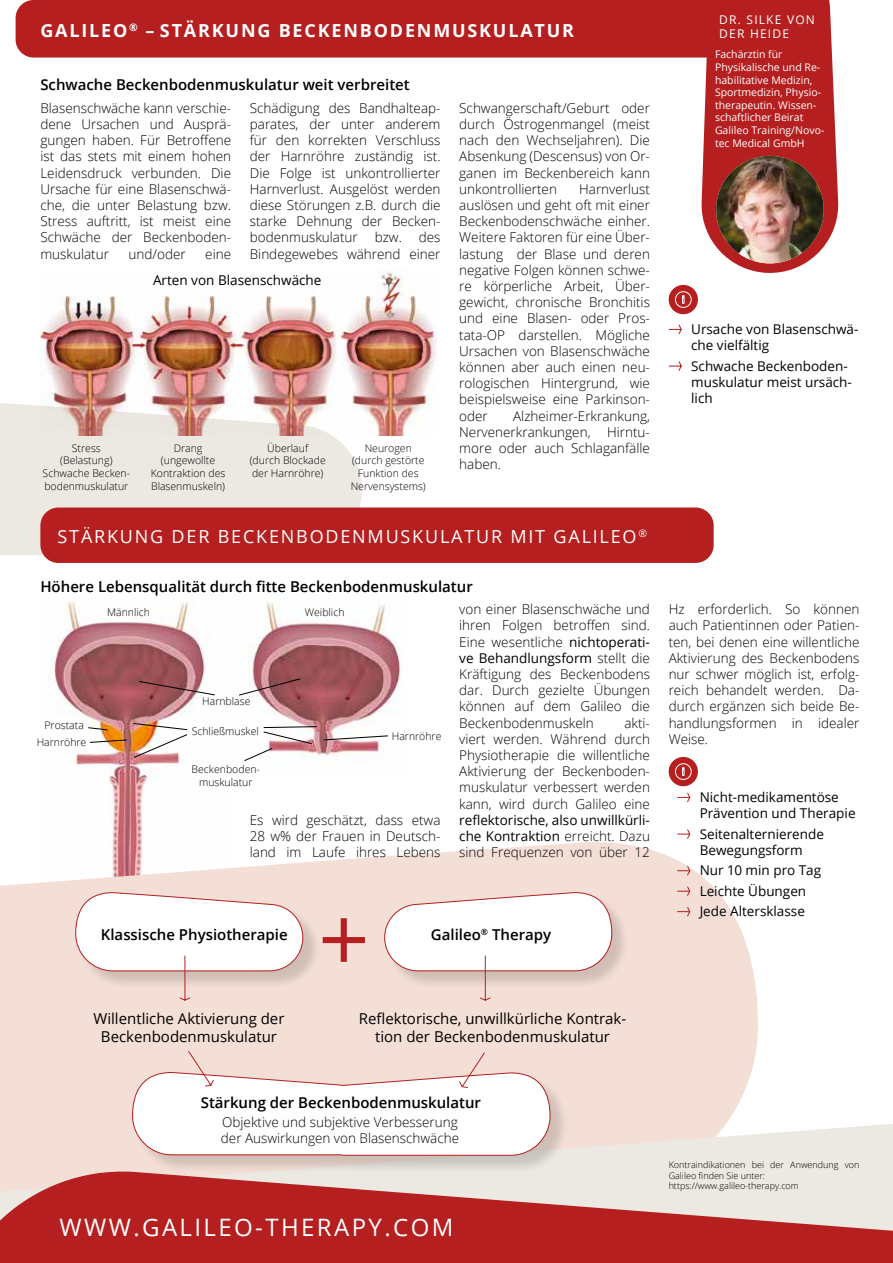
<style>
.page{position:relative;width:893px;height:1263px;background:#fff}
.page>*{position:absolute;margin:0;border:0;box-sizing:border-box;transform-origin:0 0}
.t1{font:90px "Open Sans";color:#b51f1f}
.t2{font:24px "Open Sans";letter-spacing:.1em;color:#fff}
.t3{font:18px "Open Sans";letter-spacing:.1em;color:#fff}
.t4{font:700 18px "Open Sans";letter-spacing:.1em;color:#fff}
.t5{font:600 15px "Open Sans";color:#000}
.t6{font:15px/18px "Open Sans";color:#000;text-align:center}
.t7{font:300 13.5px/16.2px "Open Sans";color:#000;text-align:justify}
.t8{font:13.5px/16.2px "Open Sans";color:#000}
.t9{font:12px/14.4px "Open Sans";letter-spacing:.1em;color:#fff}
.t10{font:300 10.5px/12.6px "Open Sans";color:#000;text-align:center}
.t11{font:10.5px/12.6px "Open Sans";color:#fff}
.t12{font:300 9px/10.8px "Open Sans";color:#000}
.s1{font-weight:400}
.s2{font-weight:300}
</style>
<div class="page">
<img style="left:50px;top:601px;width:165px;height:241px">
<svg style="left:0;top:842px;width:758px;height:229px;fill:#f4dfd7"></svg>
<div style="left:78px;top:895px;width:243px;height:94px;background:#000;opacity:.15"></div>
<div style="left:16px;top:0;width:738px;height:58px;background:#b51f1f;border-radius:18px"></div>
<svg style="left:0;top:1071px;width:893px;height:100px;fill:#f4dfd7"></svg>
<svg style="left:0;top:1171px;width:893px;height:92px;background:#c55957"></svg>
<div style="left:0;top:403px;width:362px;height:152px;background:#ece8e2"></div>
<div style="left:40px;top:507px;width:674px;height:56px;background:#b51f1f;border-radius:18px"></div>
<svg style="left:668px;top:324px;width:14px;height:10px"></svg>
<svg style="left:668px;top:361px;width:14px;height:10px"></svg>
<div style="left:669px;top:285px;width:29px;height:29px;background:#b51f20;border-radius:50%"></div>
<div style="left:675px;top:291px;width:16px;height:17px;border:1px solid #fff;border-radius:50%"></div>
<svg style="left:682px;top:295px;width:3px;height:9px"></svg>
<svg style="left:677px;top:792px;width:14px;height:11px"></svg>
<svg style="left:677px;top:829px;width:14px;height:10px"></svg>
<svg style="left:677px;top:865px;width:14px;height:11px"></svg>
<svg style="left:677px;top:886px;width:14px;height:10px"></svg>
<svg style="left:677px;top:906px;width:14px;height:11px"></svg>
<div style="left:669px;top:757px;width:29px;height:29px;background:#b51f20;border-radius:50%"></div>
<div style="left:675px;top:763px;width:16px;height:17px;border:1px solid #fff;border-radius:50%"></div>
<svg style="left:682px;top:767px;width:3px;height:9px"></svg>
<svg style="left:700px;top:0;width:138px;height:273px"></svg>
<img style="left:716px;top:156px;width:108px;height:107px;border-radius:54px">
<img style="left:239px;top:601px;width:163px;height:157px">
<img style="left:40px;top:271px;width:396px;height:164px">
<svg style="left:90px;top:739px;width:37px;height:4px"></svg>
<svg style="left:139px;top:681px;width:76px;height:14px"></svg>
<svg style="left:239px;top:678px;width:62px;height:17px"></svg>
<svg style="left:88px;top:727px;width:20px;height:3px"></svg>
<svg style="left:133px;top:723px;width:55px;height:35px"></svg>
<svg style="left:244px;top:726px;width:73px;height:35px"></svg>
<svg style="left:323px;top:735px;width:65px;height:5px"></svg>
<div style="left:387px;top:895px;width:243px;height:94px;background:#000;opacity:.15"></div>
<svg style="left:75px;top:892px;width:229px;height:109px"></svg>
<svg style="left:384px;top:892px;width:228px;height:109px"></svg>
<div style="left:134px;top:1074px;width:435px;height:100px;background:#000;opacity:.15"></div>
<svg style="left:132px;top:1050px;width:419px;height:106px"></svg>
<h3 class="t4" style="left:40px;top:18px;width:535px">GALILEO<sup>®</sup> – STÄRKUNG BECKENBODENMUSKULATUR</h3>
<p class="t5" style="left:40px;top:75px;width:371px">Schwache Beckenbodenmuskulatur weit verbreitet</p>
<p class="t7" style="left:40px;top:99px;width:192px">Blasenschwäche kann verschie&shy;dene Ursachen und Ausprä&shy;gungen haben. Für Betroffene ist das stets mit einem hohen Leidensdruck verbunden. Die Ursache für eine Blasenschwä&shy;che, die unter Belastung bzw.<br>Stress auftritt, ist meist eine Schwäche der Beckenboden&shy;muskulatur</p>
<p class="t7" style="left:129px;top:245px;width:59px">und/oder</p>
<p class="t7" style="left:205px;top:245px;width:27px">eine</p>
<p class="t7" style="left:250px;top:99px;width:192px">Schädigung des Bandhalteap&shy;parates, der unter anderem für den korrekten Verschluss der Harnröhre zuständig ist.<br>Die Folge ist unkontrollierter Harnverlust. Ausgelöst werden diese Störungen z.B. durch die starke Dehnung der Becken&shy;bodenmuskulatur bzw.</p>
<p class="t7" style="left:250px;top:229px;width:192px;text-align:right">des<br>Bindegewebes während einer</p>
<p class="t8" style="left:153px;top:272px;width:170px">Arten von Blasenschwäche</p>
<p class="t10" style="left:43px;top:441px;width:89px">Stress<br>(Belastung)<br>Schwache Becken&shy;bodenmuskulatur</p>
<p class="t10" style="left:151px;top:441px;width:76px">Drang (ungewollte<br>Kontraktion des<br>Blasenmuskeln)</p>
<p class="t10" style="left:250px;top:441px;width:78px">Überlauf<br>(durch Blockade der Harnröhre)</p>
<p class="t10" style="left:351px;top:441px;width:77px">Neurogen (durch gestörte<br>Funktion des<br>Nervensystems)</p>
<p class="t7" style="left:459px;top:99px;width:192px">Schwangerschaft/Geburt oder durch Östrogenmangel (meist nach den Wechseljahren). Die Absenkung (Descensus) von Or&shy;ganen im Beckenbereich kann unkontrollierten</p>
<p class="t7" style="left:459px;top:180px;width:192px;text-indent:120px">Harnverlust auslösen und geht oft mit einer Beckenbodenschwäche einher.<br>Weitere Faktoren für eine Über&shy;lastung der Blase und deren negative Folgen können schwe&shy;re körperliche Arbeit, Über&shy;gewicht, chronische Bronchitis und eine Blasen- oder Pros&shy;tata-OP darstellen. Mögliche Ursachen von Blasenschwäche können aber auch einen neu&shy;rologischen Hintergrund, wie beispielsweise eine Parkinson&shy;oder</p>
<p class="t7" style="left:459px;top:407px;width:192px;text-indent:54px">Alzheimer-Erkrankung, Nervenerkrankungen, Hirntu&shy;more oder auch Schlaganfälle haben.</p>
<h3 class="t3" style="left:58px;top:524px;width:591px">STÄRKUNG DER BECKENBODENMUSKULATUR MIT GALILEO<sup>®</sup></h3>
<p class="t5" style="left:40px;top:576px;width:434px">Höhere Lebensqualität durch fitte Beckenbodenmuskulatur</p>
<p class="t10" style="left:45px;top:718px;width:41px">Prostata</p>
<p class="t10" style="left:37px;top:735px;width:51px">Harnröhre</p>
<p class="t10" style="left:107px;top:606px;width:44px">Männlich</p>
<p class="t10" style="left:305px;top:606px;width:41px">Weiblich</p>
<p class="t10" style="left:202px;top:695px;width:50px">Harnblase</p>
<p class="t10" style="left:192px;top:724px;width:69px">Schließmuskel</p>
<p class="t10" style="left:192px;top:762px;width:70px">Beckenboden&shy;muskulatur</p>
<p class="t10" style="left:392px;top:730px;width:51px">Harnröhre</p>
<p class="t7" style="left:250px;top:811px;width:192px">Es wird geschätzt, dass etwa 28 w% der Frauen in Deutsch&shy;land im Laufe ihres Lebens</p>
<p class="t7" style="left:459px;top:601px;width:192px">von einer Blasenschwäche und ihren Folgen betroffen sind.<br>Eine wesentliche <span class="s1">nichtoperati&shy;ve Behandlungsform</span> stellt die Kräftigung des Beckenbodens dar. Durch gezielte Übungen können auf dem Galileo die Beckenbodenmuskeln</p>
<p class="t7" style="left:459px;top:714px;width:192px;text-indent:165px">akti&shy;viert werden. Während durch Physiotherapie die willentliche Aktivierung der Beckenboden&shy;muskulatur verbessert werden kann, wird durch Galileo eine</p>
<p class="t8" style="left:459px;top:811px;width:192px;text-align:justify">reflektorische, also unwillkürli&shy;che Kontraktion <span class="s2">erreicht. Dazu sind Frequenzen von über 12</span></p>
<h1 class="t1" style="left:318px;top:877px;width:53px">+</h1>
<p class="t5" style="left:101px;top:924px;width:188px">Klassische Physiotherapie</p>
<p class="t5" style="left:431px;top:924px;width:122px">Galileo<sup>®</sup> Therapy</p>
<p class="t9" style="left:719px;top:12px;width:97px">DR. SILKE VON<br>DER HEIDE</p>
<p class="t11" style="left:715px;top:48px;width:111px">Fachärztin für<br>Physikalische und Re&shy;habilitative Medizin,<br>Sportmedizin, Physio&shy;therapeutin. Wissen&shy;schaftlicher Beirat<br>Galileo Training/Novo&shy;tec Medical GmbH</p>
<p class="t8" style="left:691px;top:321px;width:169px">Ursache von Blasenschwä&shy;che vielfältig</p>
<p class="t8" style="left:691px;top:357px;width:162px">Schwache Beckenboden&shy;muskulatur meist ursäch&shy;lich</p>
<p class="t7" style="left:669px;top:601px;width:192px">Hz erforderlich. So können auch Patientinnen oder Patien&shy;ten, bei denen eine willentliche Aktivierung des Beckenbodens nur schwer möglich ist, erfolg&shy;reich behandelt werden. Da&shy;durch ergänzen sich beide Be&shy;handlungsformen in idealer Weise.</p>
<p class="t8" style="left:700px;top:789px;width:157px">Nicht-medikamentöse<br>Prävention und Therapie</p>
<p class="t8" style="left:700px;top:825px;width:126px">Seitenalternierende<br>Bewegungsform</p>
<p class="t8" style="left:700px;top:860px;width:123px;line-height:20.4px">Nur 10 min pro Tag<br>Leichte Übungen<br>Jede Altersklasse</p>
<p class="t6" style="left:93px;top:1009px;width:193px">Willentliche Aktivierung der<br>Beckenbodenmuskulatur</p>
<p class="t6" style="left:359px;top:1009px;width:269px">Reflektorische, unwillkürliche Kontrak&shy;tion der Beckenbodenmuskulatur</p>
<p class="t5" style="left:201px;top:1092px;width:282px">Stärkung der Beckenbodenmuskulatur</p>
<p class="t7" style="left:221px;top:1113px;width:240px">Objektive und subjektive Verbesserung der Auswirkungen von Blasenschwäche</p>
<h2 class="t2" style="left:60px;top:1211px;width:396px">WWW.GALILEO-THERAPY.COM</h2>
<p class="t12" style="left:669px;top:1159px;width:192px">Kontraindikationen bei der Anwendung von<br>Galileo finden Sie unter: https://www.galileo-therapy.com</p>
</div>
